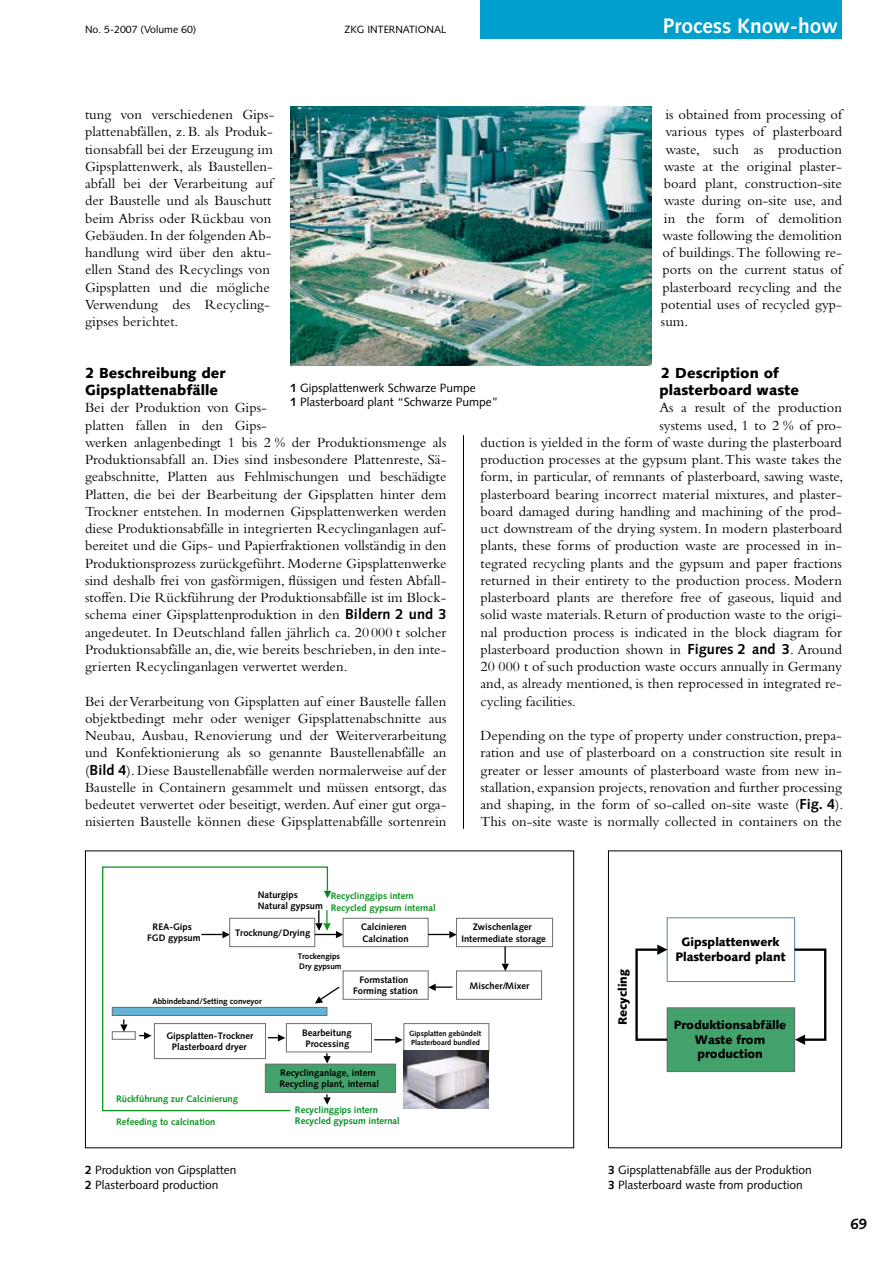
<style>
.page{position:relative;width:893px;height:1263px;background:#fff}
.page>*{position:absolute;margin:0;border:0;box-sizing:border-box;transform-origin:0 0}
.t1{font:700 21px "Syntax";color:#fff}
.t2{font:700 15px "Syntax";color:#000}
.t3{font:14.55px/17.2px "Bembo";color:#000}
.t4{font:900 14.55px/17.2px "Syntax";color:#000}
.t5{font:900 12.3px/14.9px "Syntax";letter-spacing:-.005em;color:#000}
.t6{font:12px/14.4px "Syntax";color:#000}
.t7{font:900 12px "Syntax";letter-spacing:-.005em;color:#000}
.t8{font:10.5px "Syntax";color:#000}
.t9{font:700 9.45px/11.4px "Syntax";color:#000;text-align:center}
.t10{font:700 9.45px/11.4px "Syntax";color:#0d931f}
.t11{font:700 9.45px/11.2px "Syntax";color:#009127}
.t12{font:700 8.1px/9.6px "Syntax";letter-spacing:-.005em;color:#000}
.t13{font:700 7.5px/8.9px "Syntax";color:#000}
.s1{font-family:"Syntax";font-weight:700}
.s2{font-weight:700}
</style>
<div class="page">
<div style="left:480px;top:0;width:362px;height:38px;background:#009fce"></div>
<img style="left:290px;top:106px;width:362px;height:260px">
<hr style="left:463px;top:435px;width:1px;height:394px;background:#000">
<div style="left:343px;top:918px;width:86px;height:29px;border:1px solid #6d6e6f"></div>
<svg style="left:428px;top:931px;width:28px;height:7px"></svg>
<div style="left:456px;top:918px;width:97px;height:29px;border:1px solid #6d6e6f"></div>
<svg style="left:329px;top:917px;width:14px;height:21px"></svg>
<svg style="left:329px;top:986px;width:11px;height:9px"></svg>
<div style="left:343px;top:970px;width:86px;height:30px;border:1px solid #6d6e6f"></div>
<svg style="left:428px;top:984px;width:24px;height:7px"></svg>
<div style="left:456px;top:970px;width:86px;height:30px;border:1px solid #6d6e6f"></div>
<svg style="left:502px;top:947px;width:7px;height:24px"></svg>
<div style="left:286px;top:1023px;width:86px;height:29px;border:1px solid #6d6e6f"></div>
<svg style="left:374px;top:1036px;width:29px;height:7px"></svg>
<div style="left:403px;top:1023px;width:86px;height:29px;border:1px solid #6d6e6f"></div>
<svg style="left:102px;top:866px;width:227px;height:246px"></svg>
<svg style="left:324px;top:891px;width:7px;height:7px"></svg>
<div style="left:265px;top:1064px;width:131px;height:28px;background:#43a26c"></div>
<div style="left:265px;top:1063px;width:131px;height:30px;border:1px solid #6d6e6f"></div>
<img style="left:404px;top:1051px;width:85px;height:58px">
<svg style="left:323px;top:1053px;width:8px;height:10px"></svg>
<svg style="left:323px;top:1094px;width:8px;height:11px"></svg>
<div style="left:85px;top:850px;width:489px;height:298px;border:1px solid #000"></div>
<div style="left:667px;top:917px;width:128px;height:65px;border:1px solid #6189ab"></div>
<div style="left:667px;top:1008px;width:127px;height:63px;background:#43a26c"></div>
<div style="left:667px;top:1007px;width:128px;height:65px;border:1px solid #6d6e6f"></div>
<svg style="left:792px;top:947px;width:34px;height:98px"></svg>
<svg style="left:635px;top:945px;width:34px;height:97px"></svg>
<div style="left:608px;top:850px;width:234px;height:298px;border:1px solid #000"></div>
<p class="t8" style="left:85px;top:23px;width:113px">No. 5-2007 (Volume 60)</p>
<p class="t8" style="left:345px;top:23px;width:103px">ZKG INTERNATIONAL</p>
<h1 class="t1" style="left:663px;top:14px;width:176px">Process Know-how</h1>
<p class="t3" style="left:85px;top:106px;width:191px">tung von verschiedenen Gips&shy;plattenabfällen, z. B. als Produk&shy;tionsabfall bei der Erzeugung im<br>Gipsplattenwerk, als Baustellen&shy;abfall bei der Verarbeitung auf der Baustelle und als Bauschutt beim Abriss oder Rückbau von<br>Gebäuden. In der folgenden Ab&shy;handlung wird über den aktu&shy;ellen Stand des Recyclings von<br>Gipsplatten und die mögliche<br>Verwendung des Recycling&shy;gipses berichtet.</p>
<p class="t4" style="left:85px;top:364px;width:142px">2 Beschreibung der<br>Gipsplattenabfälle</p>
<p class="t3" style="left:85px;top:399px;width:363px">Bei der Produktion von Gips-<br>platten fallen in den Gips-<br>werken anlagenbedingt 1 bis 2 % der Produktionsmenge als Produktionsabfall an. Dies sind insbesondere Plattenreste, Sä&shy;geabschnitte, Platten aus Fehlmischungen und beschädigte Platten, die bei der Bearbeitung der Gipsplatten hinter dem Trockner entstehen. In modernen Gipsplattenwerken werden diese Produktionsabfälle in integrierten Recyclinganlagen auf&shy;bereitet und die Gips- und Papierfraktionen vollständig in den Produktionsprozess zurückgeführt. Moderne Gipsplattenwerke sind deshalb frei von gasförmigen, flüssigen und festen Abfall&shy;stoffen. Die Rückführung der Produktionsabfälle ist im Block&shy;schema einer Gipsplattenproduktion in den <span class="s1">Bildern 2 und 3 </span>angedeutet. In Deutschland fallen jährlich ca. 20 000 t solcher Produktions-abfälle an, die, wie bereits beschrieben, in den inte&shy;grierten Recyclinganlagen verwertet werden.</p>
<p class="t3" style="left:85px;top:692px;width:363px;text-align:justify">Bei der Verarbeitung von Gipsplatten auf einer Baustelle fallen objektbedingt mehr oder weniger Gipsplattenabschnitte aus Neubau, Ausbau, Renovierung und der Weiterverarbeitung und Konfektionierung als so genannte Baustellenabfälle an (<span class="s1">Bild 4</span>). Diese Baustellenabfälle werden normalerweise auf der Baustelle in Containern gesammelt und müssen entsorgt, das bedeutet verwertet oder beseitigt, werden. Auf einer gut orga&shy;nisierten Baustelle können diese Gipsplattenabfälle sortenrein</p>
<p class="t3" style="left:665px;top:106px;width:178px">is obtained from processing of</p>
<p class="t3" style="left:665px;top:123px;width:178px">various types of plasterboard</p>
<p class="t3" style="left:665px;top:140px;width:178px">waste, such as production</p>
<p class="t3" style="left:664px;top:157px;width:180px">waste at the original plaster-</p>
<p class="t3" style="left:664px;top:175px;width:180px">board plant, construction‑site</p>
<p class="t3" style="left:664px;top:192px;width:180px">waste during on‑site use, and</p>
<p class="t3" style="left:664px;top:209px;width:180px">in the form of demolition</p>
<p class="t3" style="left:662px;top:226px;width:181px">waste following the demolition</p>
<p class="t3" style="left:662px;top:244px;width:181px">of buildings. The following re-</p>
<p class="t3" style="left:662px;top:261px;width:181px">ports on the current status of</p>
<p class="t3" style="left:662px;top:278px;width:181px">plasterboard recycling and the</p>
<p class="t3" style="left:661px;top:295px;width:183px">potential uses of recycled gyp-</p>
<p class="t3" style="left:661px;top:313px;width:29px">sum.</p>
<p class="t4" style="left:659px;top:364px;width:141px">2 Description of plasterboard waste</p>
<p class="t3" style="left:659px;top:399px;width:184px">As a result of the production</p>
<p class="t3" style="left:659px;top:416px;width:184px">systems used, 1 to 2 % of pro-</p>
<p class="t3" style="left:480px;top:433px;width:363px">duction is yielded in the form of waste during the plasterboard</p>
<p class="t3" style="left:480px;top:451px;width:363px">production processes at the gypsum plant. This waste takes the</p>
<p class="t3" style="left:480px;top:468px;width:364px">form, in particular, of remnants of plasterboard, sawing waste,</p>
<p class="t3" style="left:480px;top:485px;width:363px">plasterboard bearing incorrect material mixtures, and plaster-</p>
<p class="t3" style="left:480px;top:502px;width:363px">board damaged during handling and machining of the prod-</p>
<p class="t3" style="left:480px;top:520px;width:363px">uct downstream of the drying system. In modern plasterboard</p>
<p class="t3" style="left:480px;top:537px;width:363px">plants, these forms of production waste are processed in in-</p>
<p class="t3" style="left:480px;top:554px;width:363px">tegrated recycling plants and the gypsum and paper fractions</p>
<p class="t3" style="left:480px;top:571px;width:363px">returned in their entirety to the production process. Modern</p>
<p class="t3" style="left:480px;top:589px;width:363px">plasterboard plants are therefore free of gaseous, liquid and</p>
<p class="t3" style="left:480px;top:606px;width:363px">solid waste materials. Return of production waste to the origi-</p>
<p class="t3" style="left:480px;top:623px;width:363px">nal production process is indicated in the block diagram for</p>
<p class="t3" style="left:480px;top:640px;width:363px">plasterboard production shown in <span class="s1">Figures 2 and 3</span>. Around</p>
<p class="t3" style="left:480px;top:658px;width:363px">20 000 t of such production waste occurs annually in Germany</p>
<p class="t3" style="left:480px;top:675px;width:363px">and, as already mentioned, is then reprocessed in integrated re-</p>
<p class="t3" style="left:480px;top:692px;width:97px">cycling facilities.</p>
<p class="t3" style="left:480px;top:727px;width:364px;text-align:justify">Depending on the type of property under construction, prepa&shy;ration and use of plasterboard on a construction site result in greater or lesser amounts of plasterboard waste from new in&shy;stallation, expansion projects, renovation and further processing and shaping, in the form of so‑called on‑site waste (<span class="s1">Fig. 4</span>).<br>This on‑site waste is normally collected in containers on the</p>
<p class="t6" style="left:290px;top:380px;width:210px"><span class="s2">1</span> Gipsplattenwerk Schwarze Pumpe<br><span class="s2">1</span> Plasterboard plant “Schwarze Pumpe”</p>
<p class="t9" style="left:258px;top:889px;width:67px;text-align:left">Naturgips<br>Natural gypsum</p>
<p class="t10" style="left:331px;top:890px;width:106px">Recyclinggips intern<br>Recycled gypsum internal</p>
<p class="t9" style="left:147px;top:921px;width:55px">REA-Gips<br>FGD gypsum</p>
<p class="t9" style="left:235px;top:927px;width:77px">Trocknung/Drying</p>
<p class="t9" style="left:361px;top:921px;width:49px;text-align:left">Calcinieren<br>Calcination</p>
<p class="t9" style="left:461px;top:921px;width:86px">Zwischenlager<br>Intermediate storage</p>
<p class="t12" style="left:152px;top:997px;width:111px">Abbindeband/Setting conveyor</p>
<p class="t12" style="left:298px;top:951px;width:45px">Trockengips<br>Dry gypsum</p>
<p class="t9" style="left:353px;top:974px;width:66px">Formstation<br>Forming station</p>
<p class="t9" style="left:470px;top:980px;width:61px">Mischer/Mixer</p>
<p class="t9" style="left:166px;top:1030px;width:88px">Gipsplatten-Trockner<br>Plasterboard dryer</p>
<p class="t9" style="left:302px;top:1027px;width:51px">Bearbeitung<br>Processing</p>
<p class="t13" style="left:409px;top:1029px;width:74px">Gipsplatten gebündelt<br>Plasterboard bundled</p>
<p class="t9" style="left:279px;top:1067px;width:101px;text-align:left">Recyclinganlage, intern<br>Recycling plant, internal</p>
<p class="t10" style="left:116px;top:1093px;width:123px">Rückführung zur Calcinierung</p>
<p class="t10" style="left:116px;top:1116px;width:101px">Refeeding to calcination</p>
<p class="t11" style="left:295px;top:1104px;width:106px">Recyclinggips intern<br>Recycled gypsum internal</p>
<p class="t6" style="left:85px;top:1163px;width:153px"><span class="s2">2</span> Produktion von Gipsplatten<br><span class="s2">2</span> Plasterboard production</p>
<p class="t7" style="left:615px;top:1025px;width:57px;rotate:-90deg">Recycling</p>
<p class="t7" style="left:681px;top:934px;width:100px">Gipsplattenwerk</p>
<p class="t5" style="left:675px;top:949px;width:112px">Plasterboard plant</p>
<p class="t7" style="left:674px;top:1017px;width:114px">Produktionsabfälle</p>
<p class="t5" style="left:695px;top:1032px;width:72px">Waste from production</p>
<p class="t6" style="left:608px;top:1163px;width:205px"><span class="s2">3</span> Gipsplattenabfälle aus der Produktion<br><span class="s2">3</span> Plasterboard waste from production</p>
<p class="t2" style="left:850px;top:1215px;width:18px">69</p>
</div>
